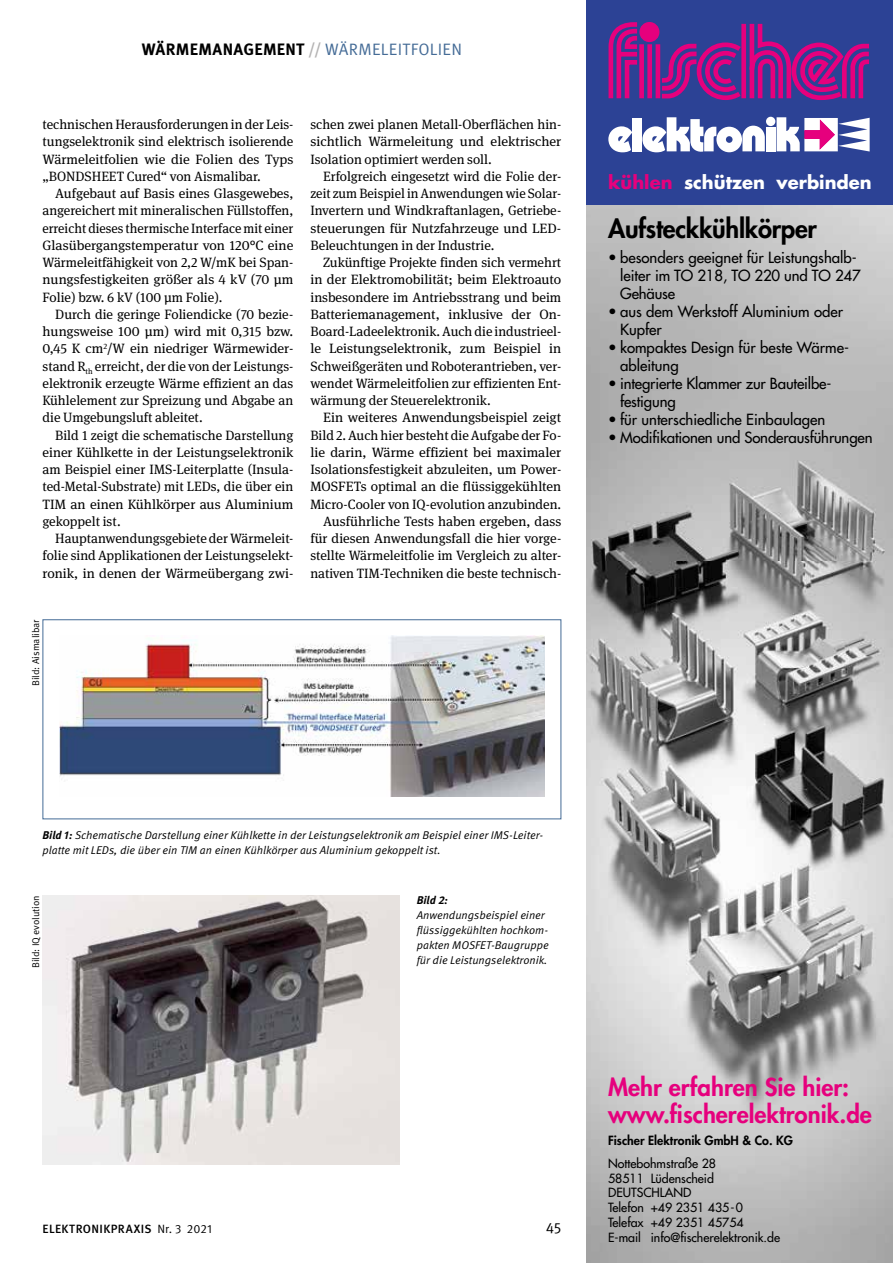
<style>
.page{position:relative;width:893px;height:1263px;background:#fff}
.page>*{position:absolute;margin:0;border:0;box-sizing:border-box;transform-origin:0 0}
.t1{font:800 25.5px "Futura Std";letter-spacing:-.01em;color:#000}
.t2{font:800 24px/27px "Futura Std";color:#e6007d}
.t3{font:700 18px "Futura Std";color:#fff}
.t4{font:700 16.5px "Meta Pro";letter-spacing:.02em;color:#000}
.t5{font:500 15px/18px "Futura Std";color:#000}
.t6{font:15px "Meta Pro";color:#000}
.t7{font:13.5px/17.2px "Meta Serif Pro";color:#000;text-align:justify}
.t8{font:500 12.3px/14.9px "Futura Std";color:#000}
.t9{font:800 12.3px "Futura Std";color:#000}
.t10{font:500 12px "Meta Pro";letter-spacing:.03em;color:#000}
.t11{font:italic 11.25px/15px "Meta Pro";color:#000}
.t12{font:italic 700 11.25px "Meta Pro";color:#000}
.t13{font:9.75px "Meta Pro";color:#000}
.s1{color:#b3b2b2}
.s2{font-weight:400;color:#446b96}
.s3{color:#e6007d}
.s4{font-weight:700}
.s5{font-weight:400}
</style>
<div class="page">
<div style="left:43px;top:619px;width:518px;height:200px;border:1px solid #446b96"></div>
<img style="left:60px;top:635px;width:484px;height:161px">
<img style="left:587px;top:204px;width:306px;height:1059px">
<div style="left:587px;top:0;width:306px;height:204px;background:#2c4295"></div>
<svg style="left:608px;top:22px;width:262px;height:79px"></svg>
<svg style="left:608px;top:126px;width:24px;height:26px"></svg>
<div style="left:633px;top:118px;width:9px;height:33px;background:#fff"></div>
<div style="left:766px;top:127px;width:9px;height:24px;background:#fff"></div>
<div style="left:766px;top:117px;width:9px;height:9px;background:#fff;border-radius:50%"></div>
<svg style="left:777px;top:117px;width:93px;height:35px"></svg>
<svg style="left:642px;top:117px;width:123px;height:36px"></svg>
<img style="left:43px;top:895px;width:357px;height:269px">
<p class="t4" style="left:142px;top:39px;width:322px">WÄRMEMANAGEMENT <span class="s1">//</span> <span class="s2">WÄRMELEITFOLIEN</span></p>
<p class="t7" style="left:43px;top:115px;width:252px">technischen Herausforderungen in der Leis&shy;tungselektronik sind elektrisch isolierende Wärmeleitfolien wie die Folien des Typs „BONDSHEET Cured“ von Aismalibar.</p>
<p class="t7" style="left:43px;top:184px;width:252px;text-indent:13px">Aufgebaut auf Basis eines Glasgewebes, angereichert mit mineralischen Füllstoffen, erreicht dieses thermische Interface mit einer Glasübergangstemperatur von 120°C eine Wärmeleitfähigkeit von 2,2 W/mK bei Span&shy;nungsfestigkeiten größer als 4 kV (70 µm Folie) bzw. 6 kV (100 µm Folie).</p>
<p class="t7" style="left:43px;top:305px;width:252px;text-indent:13px">Durch die geringe Foliendicke (70 bezie&shy;hungsweise 100 µm) wird mit 0,315 bzw.<br>0,45 K cm<sup>2</sup>/W ein niedriger Wärmewider&shy;stand R<sub>th</sub> erreicht, der die von der Leistungs&shy;elektronik erzeugte Wärme effizient an das Kühlelement zur Spreizung und Abgabe an die Umgebungsluft ableitet.</p>
<p class="t7" style="left:43px;top:426px;width:252px;text-indent:13px">Bild 1 zeigt die schematische Darstellung einer Kühlkette in der Leistungselektronik am Beispiel einer IMS-Leiterplatte (Insula&shy;ted-Metal-Substrate) mit LEDs, die über ein TIM an einen Kühlkörper aus Aluminium gekoppelt ist.</p>
<p class="t7" style="left:43px;top:529px;width:252px;text-indent:13px">Hauptanwendungsgebiete der Wärmeleit&shy;folie sind Applikationen der Leistungselekt&shy;ronik, in denen der Wärmeübergang zwi-</p>
<p class="t13" style="left:30px;top:686px;width:69px;rotate:-90deg">Bild: Aismalibar</p>
<p class="t7" style="left:310px;top:115px;width:252px">schen zwei planen Metall-Oberflächen hin&shy;sichtlich Wärmeleitung und elektrischer Isolation optimiert werden soll.</p>
<p class="t7" style="left:310px;top:167px;width:252px;text-indent:13px">Erfolgreich eingesetzt wird die Folie der&shy;zeit zum Beispiel in Anwendungen wie Solar-Invertern und Windkraftanlagen, Getriebe&shy;steuerungen für Nutzfahrzeuge und LED-Beleuchtungen in der Industrie.</p>
<p class="t7" style="left:310px;top:253px;width:252px;text-indent:13px">Zukünftige Projekte finden sich vermehrt in der Elektromobilität; beim Elektroauto insbesondere im Antriebsstrang und beim Batteriemanagement, inklusive der On-Board-Ladeelektronik. Auch die industrieel&shy;le Leistungselektronik, zum Beispiel in Schweißgeräten und Roboterantrieben, ver&shy;wendet Wärmeleitfolien zur effizienten Ent&shy;wärmung der Steuerelektronik.</p>
<p class="t7" style="left:310px;top:408px;width:252px;text-align:right">Ein weiteres Anwendungsbeispiel zeigt Bild 2. Auch hier besteht die Aufgabe der Fo&shy;lie darin, Wärme effizient bei maximaler Isolationsfestigkeit abzuleiten, um Power-MOSFETs optimal an die flüssiggekühlten Micro-Cooler von IQ-evolution anzubinden.<br>Ausführliche Tests haben ergeben, dass für diesen Anwendungsfall die hier vorge&shy;stellte Wärmeleitfolie im Vergleich zu alter&shy;nativen TIM-Techniken die beste technisch-</p>
<h3 class="t3" style="left:608px;top:170px;width:265px"><span class="s3">kühlen</span> schützen verbinden</h3>
<h1 class="t1" style="left:608px;top:212px;width:210px">Aufsteckkühlkörper</h1>
<p class="t5" style="left:620px;top:249px;width:242px;text-indent:-12px">• besonders geeignet für Leistungshalb&shy;leiter im TO 218, TO 220 und TO 247<br>Gehäuse</p>
<p class="t5" style="left:620px;top:303px;width:225px;text-indent:-12px">• aus dem Werkstoff Aluminium oder<br>Kupfer</p>
<p class="t5" style="left:620px;top:339px;width:230px;text-indent:-12px">• kompaktes Design für beste Wärme&shy;ableitung</p>
<p class="t5" style="left:620px;top:375px;width:213px;text-indent:-12px">• integrierte Klammer zur Bauteilbe&shy;festigung</p>
<p class="t5" style="left:608px;top:411px;width:219px">• für unterschiedliche Einbaulagen</p>
<p class="t5" style="left:608px;top:429px;width:266px">• Modifikationen und Sonderausführungen</p>
<p class="t11" style="left:43px;top:828px;width:502px"><span class="s4">Bild 1:</span> Schematische Darstellung einer Kühlkette in der Leistungselektronik am Beispiel einer IMS-Leiter&shy;platte mit LEDs, die über ein TIM an einen Kühlkörper aus Aluminium gekoppelt ist.</p>
<p class="t13" style="left:30px;top:968px;width:74px;rotate:-90deg">Bild: IQ evolution</p>
<p class="t12" style="left:417px;top:893px;width:33px">Bild 2:</p>
<p class="t11" style="left:417px;top:908px;width:134px">Anwendungsbeispiel einer flüssiggekühlten hochkom&shy;pakten MOSFET-Baugruppe für die Leistungselektronik.</p>
<p class="t10" style="left:43px;top:1221px;width:171px">ELEKTRONIKPRAXIS <span class="s5">Nr. 3 2021</span></p>
<p class="t6" style="left:546px;top:1218px;width:17px">45</p>
<h2 class="t2" style="left:608px;top:1073px;width:265px">Mehr erfahren Sie hier: www.fischerelektronik.de</h2>
<p class="t9" style="left:608px;top:1133px;width:186px">Fischer Elektronik GmbH &amp; Co. KG</p>
<p class="t8" style="left:608px;top:1156px;width:174px">Nottebohmstraße 28<br>58511 Lüdenscheid<br>DEUTSCHLAND<br>Telefon +49 2351 435 - 0<br>Telefax +49 2351 45754<br>E-mail info@fischerelektronik.de</p>
</div>
